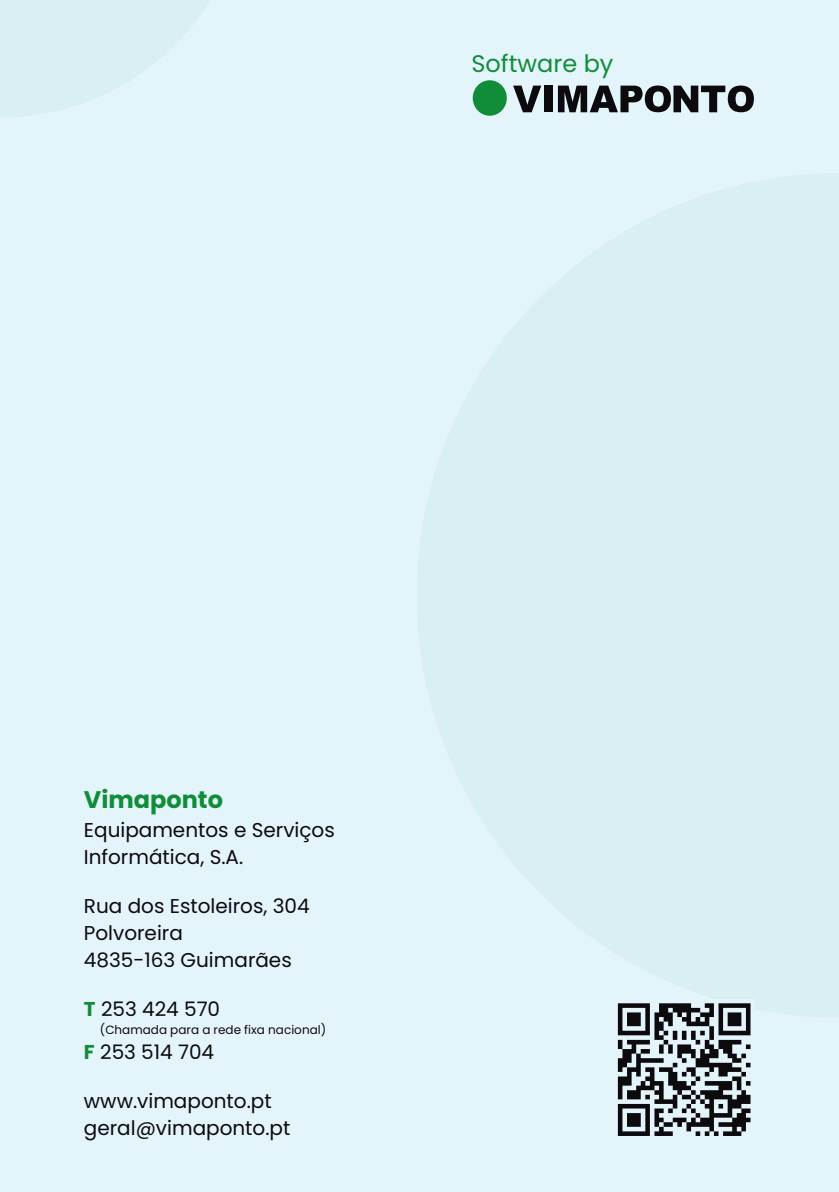
<style>
.page{position:relative;width:839px;height:1192px;background:#fff}
.page>*{position:absolute;margin:0;border:0;box-sizing:border-box;transform-origin:0 0}
.t1{font:24px "Poppins";color:#118d39}
.t2{font:700 24px "Poppins";color:#118d39}
.t3{font:20px/27px "Poppins";color:#0c0a0d}
.t4{font:12px "Poppins";color:#0c0a0d}
.s1{font-weight:700;color:#118d39}
</style>
<div class="page">
<div style="left:0;top:0;width:838px;height:1190px;background:#e4f4fb"></div>
<div style="left:0;top:0;width:248px;height:118px;background:#daeff1"></div>
<div style="left:416px;top:173px;width:422px;height:844px;background:#daeff1"></div>
<div style="left:472px;top:80px;width:35px;height:36px;background:#118d39;border-radius:50%"></div>
<svg style="left:513px;top:86px;width:28px;height:26px"></svg>
<div style="left:544px;top:86px;width:8px;height:26px;background:#0c0a0d"></div>
<svg style="left:558px;top:85px;width:195px;height:27px"></svg>
<div style="left:613px;top:998px;width:142px;height:142px;background:#e4f4fb"></div>
<svg style="left:617px;top:1003px;width:134px;height:133px"></svg>
<p class="t1" style="left:471px;top:47px;width:143px">Software by</p>
<p class="t2" style="left:84px;top:782px;width:141px">Vimaponto</p>
<p class="t3" style="left:84px;top:816px;width:252px">Equipamentos e Serviços<br>Informática, S.A.</p>
<p class="t3" style="left:84px;top:892px;width:227px">Rua dos Estoleiros, 304<br>Polvoreira<br>4835-163 Guimarães</p>
<p class="t3" style="left:84px;top:995px;width:138px"><span class="s1">T</span> 253 424 570</p>
<p class="t4" style="left:100px;top:1021px;width:228px">(Chamada para a rede fixa nacional)</p>
<p class="t3" style="left:84px;top:1038px;width:132px"><span class="s1">F</span> 253 514 704</p>
<p class="t3" style="left:84px;top:1087px;width:208px">www.vimaponto.pt geral@vimaponto.pt</p>
</div>
